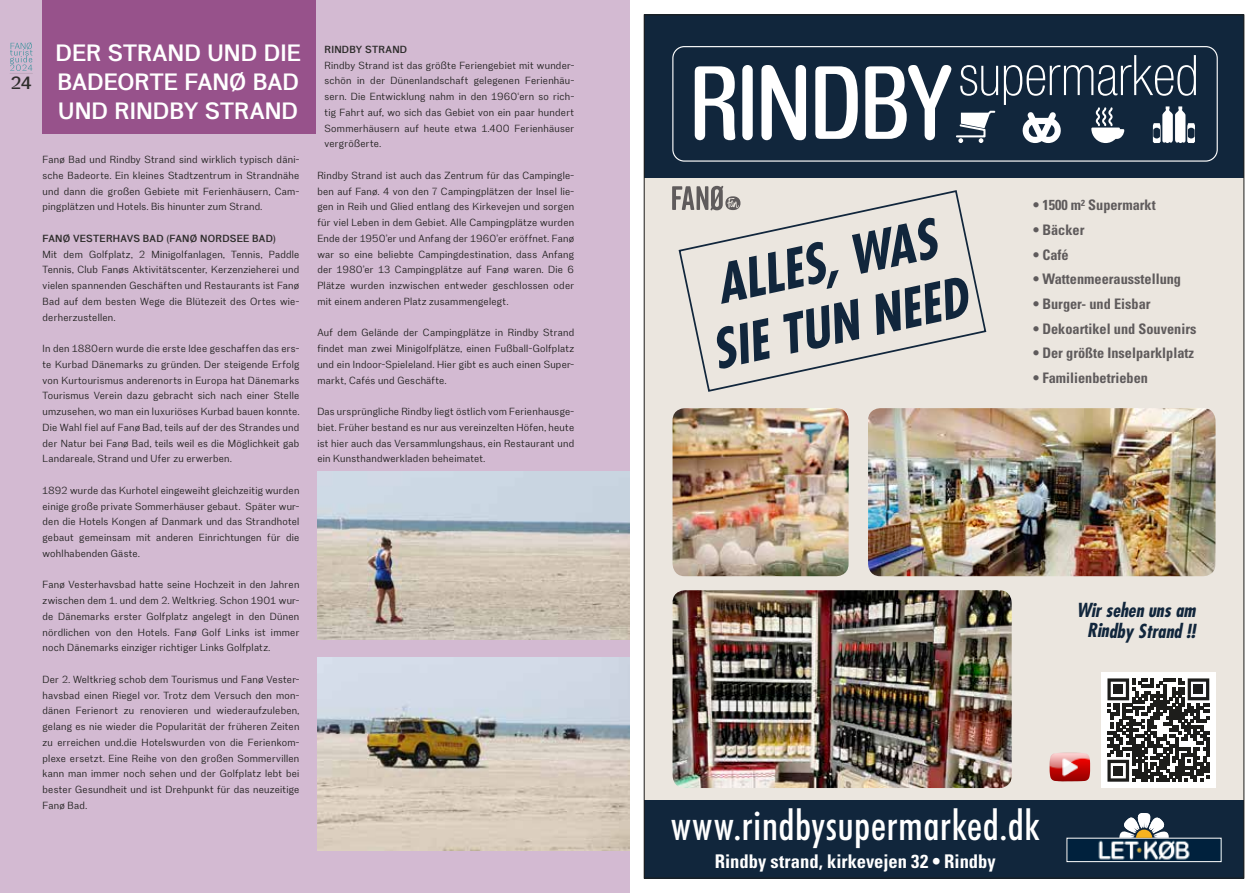
<style>
.page{position:relative;width:1259px;height:893px;background:#fff}
.page>*{position:absolute;margin:0;border:0;box-sizing:border-box;transform-origin:0 0}
.t1{font:italic 700 condensed 52.8px/63.3px "Futura";color:#11263c;text-align:center}
.t2{font:500 condensed 42px "Futura BT";letter-spacing:.01em;color:#fff}
.t3{font:700 24px/28.8px "Eirene Sans";letter-spacing:.005em;color:#fff}
.t4{font:700 condensed 18.9px "Univers";color:#fff}
.t5{font:italic 700 condensed 18.9px/20.7px "Futura";color:#11263c;text-align:center}
.t6{font:700 18px "Eirene Sans";color:#2e2d2c}
.t7{font:700 condensed 14.55px "Univers";color:#5f5b5c}
.t8{font:10.5px/15.8px "Eirene Sans";letter-spacing:.02em;color:#1d1d1b;text-align:justify}
.t9{font:700 10.5px "Eirene Sans";letter-spacing:.025em;color:#2e2d2c}
</style>
<div class="page">
<div style="left:0;top:0;width:629px;height:893px;background:#d3bad2"></div>
<svg style="left:10px;top:42px;width:23px;height:32px"></svg>
<img style="left:317px;top:658px;width:312px;height:192px">
<div style="left:644px;top:15px;width:600px;height:863px;background:#ebe6df"></div>
<div style="left:644px;top:15px;width:600px;height:163px;background:#11263c"></div>
<div style="left:644px;top:800px;width:600px;height:78px;background:#11263c"></div>
<div style="left:672px;top:46px;width:545px;height:116px;border:1px solid #fff;border-radius:11px"></div>
<svg style="left:695px;top:66px;width:40px;height:74px"></svg>
<div style="left:742px;top:65px;width:10px;height:75px;background:#fff;border-radius:5px"></div>
<svg style="left:761px;top:65px;width:45px;height:75px"></svg>
<svg style="left:815px;top:66px;width:42px;height:73px"></svg>
<svg style="left:865px;top:65px;width:133px;height:78px"></svg>
<svg style="left:1004px;top:55px;width:192px;height:88px"></svg>
<svg style="left:678px;top:190px;width:309px;height:202px"></svg>
<div style="left:1101px;top:672px;width:114px;height:116px;background:#fff"></div>
<svg style="left:1107px;top:678px;width:102px;height:104px"></svg>
<div style="left:1113px;top:685px;width:10px;height:9px;background:#1d1d1b"></div>
<div style="left:1193px;top:685px;width:10px;height:9px;background:#1d1d1b"></div>
<div style="left:1113px;top:766px;width:10px;height:9px;background:#1d1d1b"></div>
<img style="left:1049px;top:753px;width:41px;height:28px">
<svg style="left:672px;top:186px;width:68px;height:24px"></svg>
<img style="left:672px;top:408px;width:176px;height:168px">
<img style="left:1068px;top:840px;width:151px;height:20px">
<div style="left:1066px;top:838px;width:155px;height:24px;border:1px solid #fff"></div>
<svg style="left:1119px;top:813px;width:49px;height:25px"></svg>
<img style="left:672px;top:590px;width:339px;height:198px">
<img style="left:868px;top:408px;width:347px;height:168px">
<div style="left:43px;top:0;width:273px;height:133px;background:#97528b"></div>
<img style="left:317px;top:471px;width:312px;height:169px">
<h3 class="t6" style="left:11px;top:73px;width:23px">24</h3>
<h3 class="t3" style="left:55px;top:38px;width:247px">DER STRAND UND DIE<br>BAD</h3>
<h3 class="t3" style="left:58px;top:67px;width:238px;text-indent:45px">EORTE FANØ BAD<br>UND RINDBY STRAND</h3>
<p class="t8" style="left:43px;top:151px;width:258px">Fanø Bad und Rindby Strand sind wirklich typisch däni&shy;sche Badeorte. Ein kleines Stadtzentrum in Strandnähe und dann die großen Gebiete mit Ferienhäusern, Cam&shy;pingplätzen und Hotels. Bis hinunter zum Strand.</p>
<p class="t9" style="left:43px;top:232px;width:108px">FANØ VESTERHAVS BAD</p>
<p class="t9" style="left:166px;top:232px;width:94px">(FANØ NORDSEE BAD</p>
<p class="t9" style="left:273px;top:232px;width:5px">)</p>
<p class="t8" style="left:43px;top:246px;width:258px">Mit dem Golfplatz, 2 Minigolfanlagen, Tennis, Paddle Tennis, Club Fanøs Aktivitätscenter, Kerzenzieherei und vielen spannenden Geschäften und Restaurants ist Fanø Bad auf dem besten Wege die Blütezeit des Ortes wie&shy;derherzustellen.</p>
<p class="t8" style="left:43px;top:340px;width:258px">In den 1880ern wurde die erste Idee geschaffen das ers&shy;te Kurbad Dänemarks zu gründen. Der steigende Erfolg von Kurtourismus anderenorts in Europa hat Dänemarks Tourismus Verein dazu gebracht sich nach einer Stelle umzusehen, wo man ein luxuriöses Kurbad bauen konnte.<br>Die Wahl fiel auf Fanø Bad, teils auf der des Strandes und der Natur bei Fanø Bad, teils weil es die Möglichkeit gab Landareale, Strand und Ufer zu erwerben.</p>
<p class="t8" style="left:43px;top:482px;width:258px">1892 wurde das Kurhotel eingeweiht gleichzeitig wurden einige große private Sommerhäuser gebaut. Später wur&shy;den die Hotels Kongen af Danmark und das Strandhotel gebaut gemeinsam mit anderen Einrichtungen für die wohlhabenden Gäste.</p>
<p class="t8" style="left:43px;top:577px;width:258px">Fanø Vesterhavsbad hatte seine Hochzeit in den Jahren zwischen dem 1. und dem 2. Weltkrieg. Schon 1901 wur&shy;de Dänemarks erster Golfplatz angelegt in den Dünen nördlichen von den Hotels. Fanø Golf Links ist immer noch Dänemarks einziger richtiger Links Golfplatz.</p>
<p class="t8" style="left:43px;top:671px;width:258px">Der 2. Weltkrieg schob dem Tourismus und Fanø Vester&shy;havsbad einen Riegel vor. Trotz dem Versuch den mon&shy;dänen Ferienort zu renovieren und wiederaufzuleben, gelang es nie wieder die Popularität der früheren Zeiten zu erreichen und.die Hotelswurden von die Ferienkom&shy;plexe ersetzt. Eine Reihe von den großen Sommervillen kann man immer noch sehen und der Golfplatz lebt bei bester Gesundheit und ist Drehpunkt für das neuzeitige Fanø Bad.</p>
<p class="t9" style="left:324px;top:43px;width:83px">RINDBY STRAND</p>
<p class="t8" style="left:324px;top:57px;width:251px">Rindby Strand ist das größte Feriengebiet mit wunder&shy;schön in der Dünenlandschaft gelegenen Ferienhäu&shy;sern. Die Entwicklung nahm in den 1960‘ern so rich&shy;tig Fahrt auf, wo sich das Gebiet von ein paar hundert Sommerhäusern auf heute etwa 1.400 Ferienhäuser vergrößerte.</p>
<p class="t8" style="left:317px;top:167px;width:258px">Rindby Strand ist auch das Zentrum für das Campingle&shy;ben auf Fanø. 4 von den 7 Campingplätzen der Insel lie&shy;gen in Reih und Glied entlang des Kirkevejen und sorgen für viel Leben in dem Gebiet. Alle Campingplätze wurden Ende der 1950’er und Anfang der 1960’er eröffnet. Fanø war so eine beliebte Campingdestination, dass Anfang der 1980’er 13 Campingplätze auf Fanø waren. Die 6<br>Plätze wurden inzwischen entweder geschlossen oder mit einem anderen Platz zusammengelegt.</p>
<p class="t8" style="left:317px;top:325px;width:258px">Auf dem Gelände der Campingplätze in Rindby Strand findet man zwei Minigolfplätze, einen Fußball-Golfplatz und ein Indoor-Spieleland. Hier gibt es auch einen Super&shy;markt, Cafés und Geschäfte.</p>
<p class="t8" style="left:317px;top:403px;width:258px">Das ursprüngliche Rindby liegt östlich vom Ferienhausge&shy;biet. Früher bestand es nur aus vereinzelten Höfen, heute ist hier auch das Versammlungshaus, ein Restaurant und ein Kunsthandwerkladen beheimatet.</p>
<h1 class="t1" style="left:692px;top:258px;width:261px;rotate:-12deg">ALLES, WAS<br>SIE TUN NEED</h1>
<h3 class="t7" style="left:1033px;top:196px;width:124px">• 1500 m² Supermarkt</h3>
<h3 class="t7" style="left:1033px;top:221px;width:53px">• Bäcker</h3>
<h3 class="t7" style="left:1033px;top:246px;width:37px">• Café</h3>
<h3 class="t7" style="left:1033px;top:270px;width:149px">• Wattenmeerausstellung</h3>
<h3 class="t7" style="left:1033px;top:295px;width:119px">• Burger- und Eisbar</h3>
<h3 class="t7" style="left:1033px;top:320px;width:165px">• Dekoartikel und Souvenirs</h3>
<h3 class="t7" style="left:1033px;top:344px;width:162px">• Der größte Inselparklplatz</h3>
<h3 class="t7" style="left:1033px;top:369px;width:116px">• Familienbetrieben</h3>
<h3 class="t5" style="left:1076px;top:599px;width:124px">Wirsehen unsam<br>Rindby Strand !!</h3>
<h2 class="t2" style="left:670px;top:800px;width:371px">www.rindbysupermarked.dk</h2>
<h3 class="t4" style="left:715px;top:849px;width:282px">Rindby strand, kirkevejen 32 • Rindby</h3>
</div>
